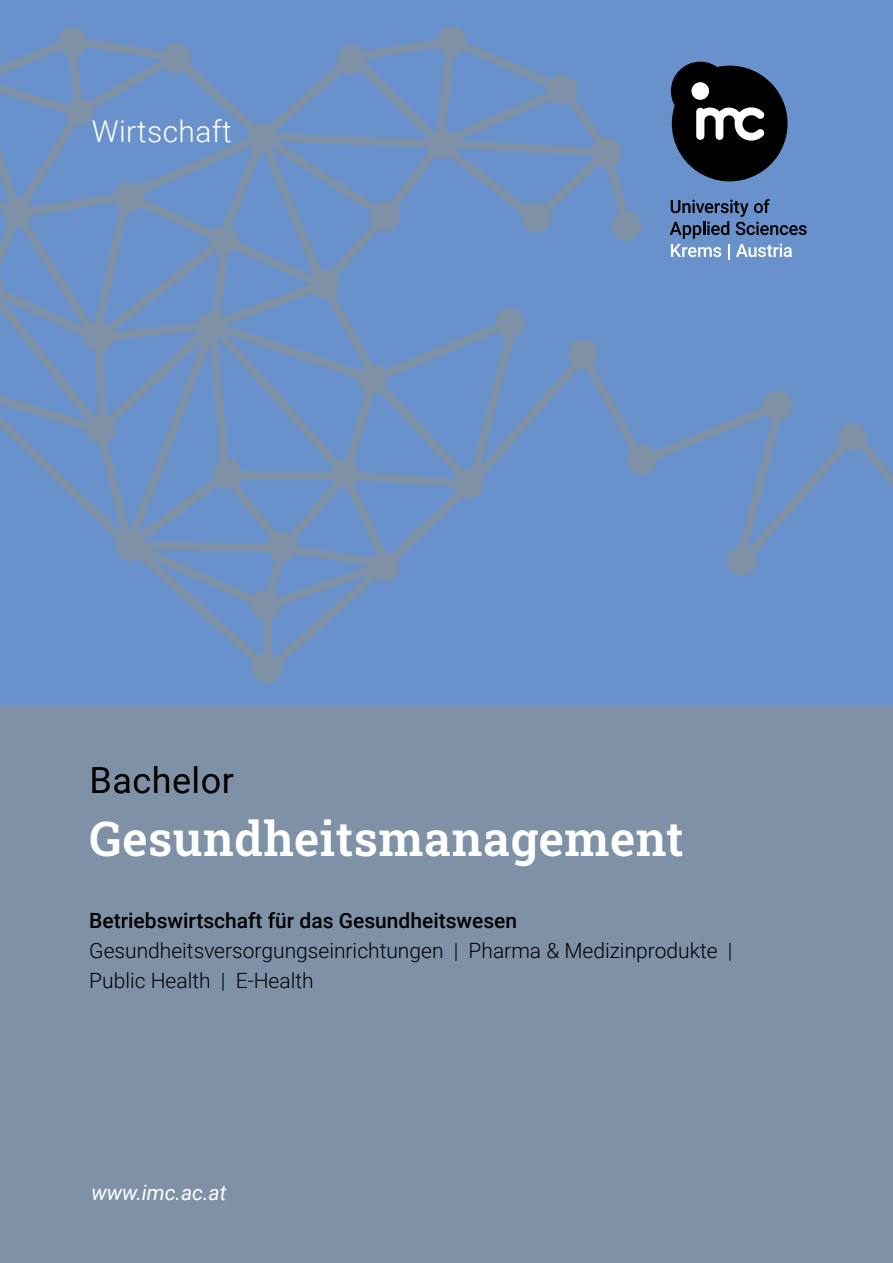
<style>
.page{position:relative;width:893px;height:1263px;background:#fff}
.page>*{position:absolute;margin:0;border:0;box-sizing:border-box;transform-origin:0 0}
.t1{font:48px "Roboto Slab";letter-spacing:.01em;color:#fff}
.t2{font:36px "Roboto";letter-spacing:.01em;color:#000}
.t3{font:300 30px "Roboto";letter-spacing:.01em;color:#fff}
.t4{font:300 21px/30px "Roboto";color:#000}
.t5{font:500 21px "Roboto";color:#000}
.t6{font:italic 21px "Roboto";color:#fff}
</style>
<div class="page">
<div style="left:0;top:0;width:893px;height:743px;background:#6991cb"></div>
<svg style="left:657px;top:408px;width:180px;height:143px"></svg>
<div style="left:436px;top:27px;width:30px;height:29px;background:#7f91a6;border-radius:50%"></div>
<div style="left:57px;top:27px;width:30px;height:30px;background:#7f91a6;border-radius:50%"></div>
<svg style="left:252px;top:653px;width:30px;height:30px"></svg>
<div style="left:253px;top:654px;width:28px;height:28px;background:#7f91a6;border-radius:50%"></div>
<svg style="left:762px;top:391px;width:31px;height:30px"></svg>
<svg style="left:727px;top:545px;width:30px;height:31px"></svg>
<svg style="left:837px;top:423px;width:56px;height:66px"></svg>
<svg style="left:0;top:35px;width:657px;height:644px"></svg>
<div style="left:0;top:706px;width:893px;height:557px;background:#7f91a6"></div>
<svg style="left:671px;top:62px;width:117px;height:119px"></svg>
<div style="left:691px;top:82px;width:18px;height:18px;background:#fff;border-radius:50%"></div>
<svg style="left:670px;top:199px;width:137px;height:60px"></svg>
<h3 class="t3" style="left:92px;top:110px;width:142px">Wirtschaft</h3>
<h2 class="t2" style="left:90px;top:754px;width:146px">Bachelor</h2>
<h1 class="t1" style="left:90px;top:806px;width:595px">Gesundheitsmanagement</h1>
<p class="t5" style="left:89px;top:905px;width:429px">Betriebswirtschaft für das Gesundheitswesen</p>
<p class="t4" style="left:89px;top:934px;width:645px">Gesundheitsversorgungseinrichtungen | Pharma &amp; Medizinprodukte |<br>Public Health | E-Health</p>
<p class="t6" style="left:91px;top:1177px;width:137px">www.imc.ac.at</p>
</div>
